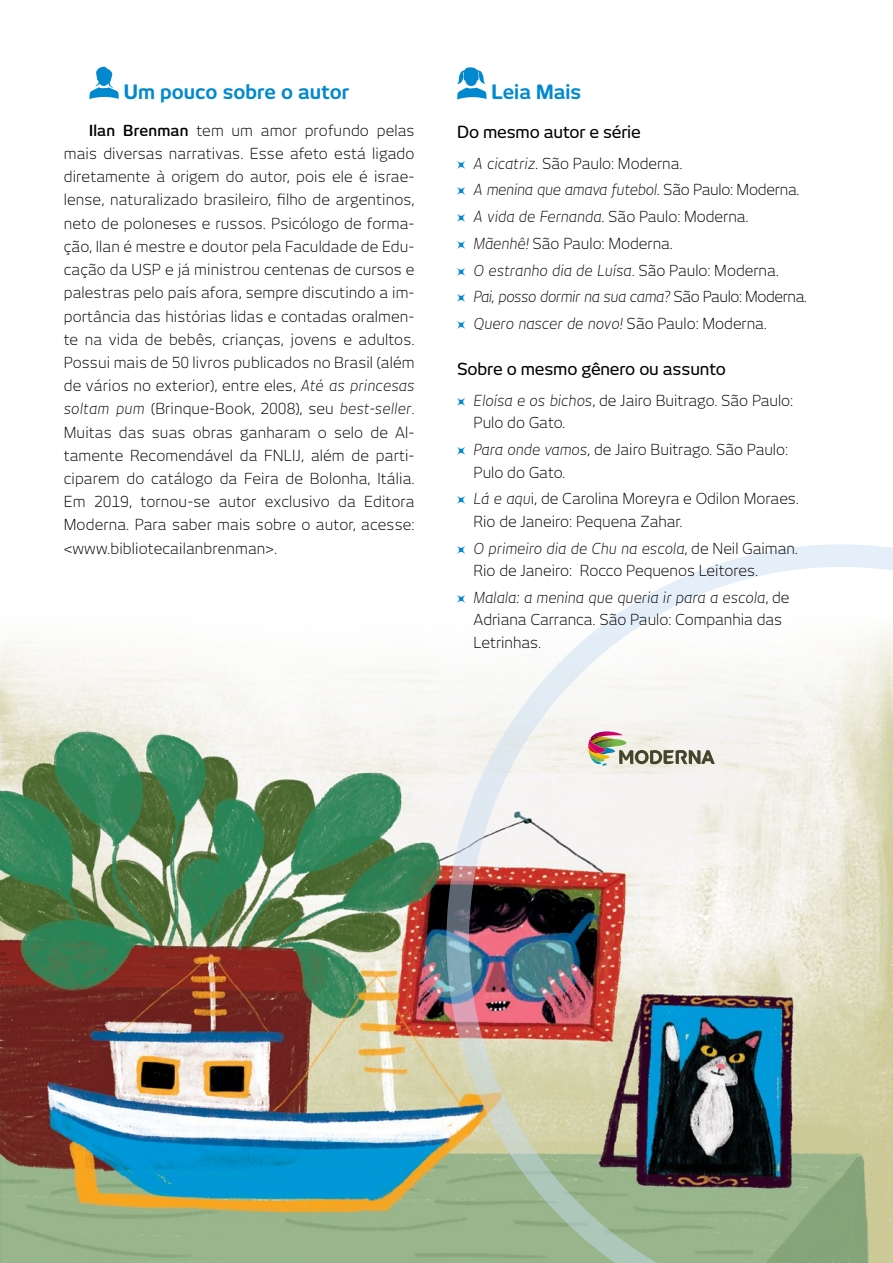
<style>
.page{position:relative;width:893px;height:1263px;background:#fff}
.page>*{position:absolute;margin:0;border:0;box-sizing:border-box;transform-origin:0 0}
.t1{font:700 19.5px "New June";color:#0089cf}
.t2{font:500 16.5px "New June";letter-spacing:-.01em;color:#000}
.t3{font:300 15px/23.2px "New June";color:#000}
.s1{font-weight:600}
.s2{font-style:italic}
.s3{font-family:"Geometric Astroid 01";font-weight:400;font-size:8.25px;color:#0089cf}
</style>
<div class="page">
<img style="left:0;top:634px;width:446px;height:629px">
<svg style="left:446px;top:544px;width:447px;height:719px"></svg>
<svg style="left:89px;top:67px;width:30px;height:32px"></svg>
<svg style="left:457px;top:67px;width:30px;height:32px"></svg>
<svg style="left:588px;top:731px;width:127px;height:34px"></svg>
<h1 class="t1" style="left:124px;top:81px;width:227px">Um pouco sobre o autor</h1>
<p class="t3" style="left:64px;top:119px;width:352px;text-align:justify;text-indent:26px"><span class="s1">Ilan Brenman</span> tem um amor profundo pelas mais diversas narrativas. Esse afeto está ligado diretamente à origem do autor, pois ele é israe&shy;lense, naturalizado brasileiro, filho de argentinos, neto de poloneses e russos. Psicólogo de forma&shy;ção, Ilan é mestre e doutor pela Faculdade de Edu&shy;cação da USP e já ministrou centenas de cursos e palestras pelo país afora, sempre discutindo a im&shy;portância das histórias lidas e contadas oralmen&shy;te na vida de bebês, crianças, jovens e adultos.<br>Possui mais de 50 livros publicados no Brasil (além de vários no exterior), entre eles, <span class="s2">Até as princesas soltam pum</span> (Brinque-Book, 2008), seu <span class="s2">best-seller</span>.<br>Muitas das suas obras ganharam o selo de Al&shy;tamente Recomendável da FNLIJ, além de parti&shy;ciparem do catálogo da Feira de Bolonha, Itália.<br>Em 2019, tornou-se autor exclusivo da Editora Moderna. Para saber mais sobre o autor, acesse: &lt;www.bibliotecailanbrenman&gt;.</p>
<h1 class="t1" style="left:492px;top:81px;width:91px">Leia Mais</h1>
<p class="t2" style="left:457px;top:122px;width:185px">Do mesmo autor e série</p>
<p class="t3" style="left:457px;top:149px;width:351px;line-height:26.7px"><span class="s3">C</span> <span class="s2">A cicatriz</span>. São Paulo: Moderna.<br><span class="s3">C</span> <span class="s2">A menina que amava futebol.</span> São Paulo: Moderna.<br><span class="s3">C</span> <span class="s2">A vida de Fernanda</span>. São Paulo: Moderna.<br><span class="s3">C</span> <span class="s2">Mãenhê!</span> São Paulo: Moderna.<br><span class="s3">C</span> <span class="s2">O estranho dia de Luísa</span>. São Paulo: Moderna.<br><span class="s3">C</span> <span class="s2">Pai, posso dormir na sua cama?</span> São Paulo: Moderna.<br><span class="s3">C</span> <span class="s2">Quero nascer de novo!</span> São Paulo: Moderna.</p>
<p class="t2" style="left:457px;top:359px;width:270px">Sobre o mesmo gênero ou assunto</p>
<p class="t3" style="left:474px;top:389px;width:321px;line-height:22.5px;text-indent:-16px"><span class="s3">C</span> <span class="s2">Eloísa e os bichos</span>, de Jairo Buitrago. São Paulo:<br>Pulo do Gato.</p>
<p class="t3" style="left:474px;top:438px;width:316px;line-height:22.5px;text-indent:-16px"><span class="s3">C</span> <span class="s2">Para onde vamos</span>, de Jairo Buitrago. São Paulo:<br>Pulo do Gato.</p>
<p class="t3" style="left:474px;top:487px;width:327px;line-height:22.5px;text-indent:-16px"><span class="s3">C</span> <span class="s2">Lá e aqu</span>i, de Carolina Moreyra e Odilon Moraes.<br>Rio de Janeiro: Pequena Zahar.</p>
<p class="t3" style="left:474px;top:537px;width:326px;line-height:22.5px;text-indent:-16px"><span class="s3">C</span> <span class="s2">O primeiro dia de Chu na escola</span>, de Neil Gaiman.<br>Rio de Janeiro: Rocco Pequenos Leitores.</p>
<p class="t3" style="left:474px;top:586px;width:317px;line-height:22.5px;text-indent:-16px"><span class="s3">C</span> <span class="s2">Malala: a menina que queria ir para a escola</span>, de<br>Adriana Carranca. São Paulo: Companhia das<br>Letrinhas.</p>
</div>
